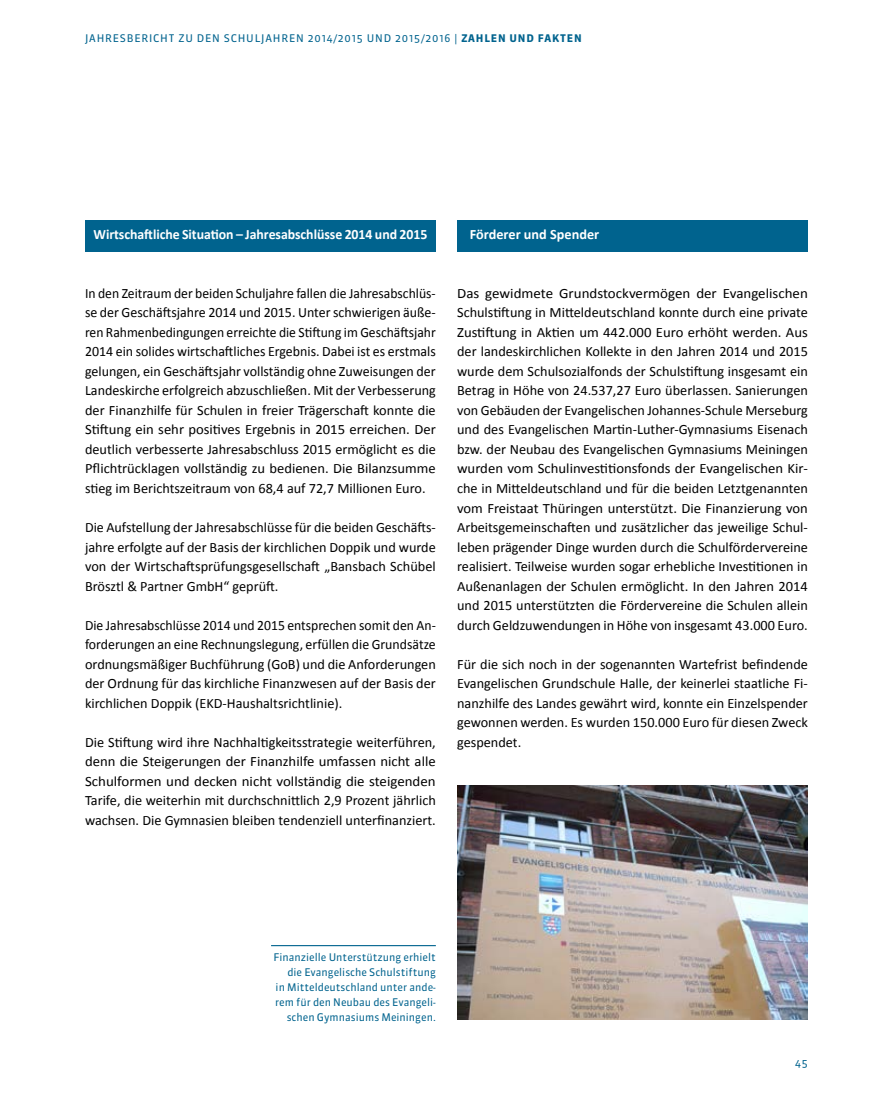
<style>
.page{position:relative;width:893px;height:1106px;background:#fff}
.page>*{position:absolute;margin:0;border:0;box-sizing:border-box;transform-origin:0 0}
.t1{font:14.25px/19.5px "Calibri";color:#000;text-align:justify;scale:1.05 1}
.t2{font:14.25px/19.5px "Calibri";color:#000;text-align:justify;scale:.96 1}
.t3{font:14.25px/19.5px "Calibri";color:#000;text-align:justify}
.t4{font:700 14.25px "Calibri";letter-spacing:-.005em;color:#fff}
.t5{font:10.5px/15px "Sanuk";color:#00638e;text-align:right}
.t6{font:10.5px "Sanuk";letter-spacing:.08em;color:#00638e}
.s1{font-weight:700}
</style>
<div class="page">
<div style="left:85px;top:220px;width:351px;height:32px;background:#00638e"></div>
<div style="left:457px;top:220px;width:351px;height:32px;background:#00638e"></div>
<img style="left:457px;top:785px;width:351px;height:234px">
<hr style="left:271px;top:945px;width:165px;height:1px;background:#00638e">
<p class="t6" style="left:85px;top:32px;width:498px">JAHRESBERICHT ZU DEN SCHULJAHREN 2014/2015 UND 2015/2016 | <span class="s1">ZAHLEN UND FAKTEN</span></p>
<p class="t4" style="left:94px;top:226px;width:335px">Wirtschaftliche Situation – Jahresabschlüsse 2014 und 2015</p>
<p class="t4" style="left:470px;top:226px;width:131px">Förderer und Spender</p>
<p class="t2" style="left:85px;top:283px;width:367px">In den Zeitraum der beiden Schuljahre fallen die Jahresabschlüs&shy;se der Geschäftsjahre 2014 und 2015. Unter schwierigen äuße&shy;ren Rahmenbedingungen erreichte die Stiftung im Geschäftsjahr 2014 ein solides wirtschaftliches Ergebnis. Dabei ist es erstmals gelungen, ein Geschäftsjahr vollständig ohne Zuweisungen der Landeskirche erfolgreich abzuschließen. Mit der Verbesserung der Finanzhilfe für Schulen in freier Trägerschaft konnte die Stiftung ein sehr positives Ergebnis in 2015 erreichen. Der deutlich verbesserte Jahresabschluss 2015 ermöglicht es die Pflichtrücklagen vollständig zu bedienen. Die Bilanzsumme stieg im Berichtszeitraum von 68,4 auf 72,7 Millionen Euro.</p>
<p class="t3" style="left:85px;top:517px;width:352px">Die Aufstellung der Jahresabschlüsse für die beiden Geschäfts&shy;jahre erfolgte auf der Basis der kirchlichen Doppik und wurde von der Wirtschaftsprüfungsgesellschaft „Bansbach Schübel Brösztl &amp; Partner GmbH“ geprüft.</p>
<p class="t2" style="left:85px;top:614px;width:367px">Die Jahresabschlüsse 2014 und 2015 entsprechen somit den An&shy;forderungen an eine Rechnungslegung, erfüllen die Grundsätze ordnungsmäßiger Buchführung (GoB) und die Anforderungen der Ordnung für das kirchliche Finanzwesen auf der Basis der kirchlichen Doppik (EKD-Haushaltsrichtlinie).</p>
<p class="t3" style="left:85px;top:731px;width:352px">Die Stiftung wird ihre Nachhaltigkeitsstrategie weiterführen, denn die Steigerungen der Finanzhilfe umfassen nicht alle Schulformen und decken nicht vollständig die steigenden Tarife, die weiterhin mit durchschnittlich 2,9 Prozent jährlich wachsen. Die Gymnasien bleiben tendenziell unterfinanziert.</p>
<p class="t1" style="left:457px;top:283px;width:336px">Das gewidmete Grundstockvermögen der Evangelischen Schulstiftung in Mitteldeutschland konnte durch eine private Zustiftung in Aktien um 442.000 Euro erhöht werden. Aus der landeskirchlichen Kollekte in den Jahren 2014 und 2015 wurde dem Schulsozialfonds der Schulstiftung insgesamt ein Betrag in Höhe von 24.537,27 Euro überlassen. Sanierungen von Gebäuden der Evangelischen Johannes-Schule Merseburg und des Evangelischen Martin-Luther-Gymnasiums Eisenach bzw. der Neubau des Evangelischen Gymnasiums Meiningen wurden vom Schulinvestitionsfonds der Evangelischen Kir&shy;che in Mitteldeutschland und für die beiden Letztgenannten vom Freistaat Thüringen unterstützt. Die Finanzierung von Arbeitsgemeinschaften und zusätzlicher das jeweilige Schul&shy;leben prägender Dinge wurden durch die Schulfördervereine realisiert. Teilweise wurden sogar erhebliche Investitionen in Außenanlagen der Schulen ermöglicht. In den Jahren 2014 und 2015 unterstützten die Fördervereine die Schulen allein durch Geldzuwendungen in Höhe von insgesamt 43.000 Euro.</p>
<p class="t3" style="left:457px;top:653px;width:352px">Für die sich noch in der sogenannten Wartefrist befindende Evangelischen Grundschule Halle, der keinerlei staatliche Fi&shy;nanzhilfe des Landes gewährt wird, konnte ein Einzelspender gewonnen werden. Es wurden 150.000 Euro für diesen Zweck gespendet.</p>
<p class="t5" style="left:273px;top:949px;width:164px">Finanzielle Unterstützung erhielt die Evangelische Schulstiftung<br>in Mitteldeutschland unter ande&shy;rem für den Neubau des Evangeli&shy;schen Gymnasiums Meiningen.</p>
<p class="t5" style="left:795px;top:1055px;width:14px">45</p>
</div>
